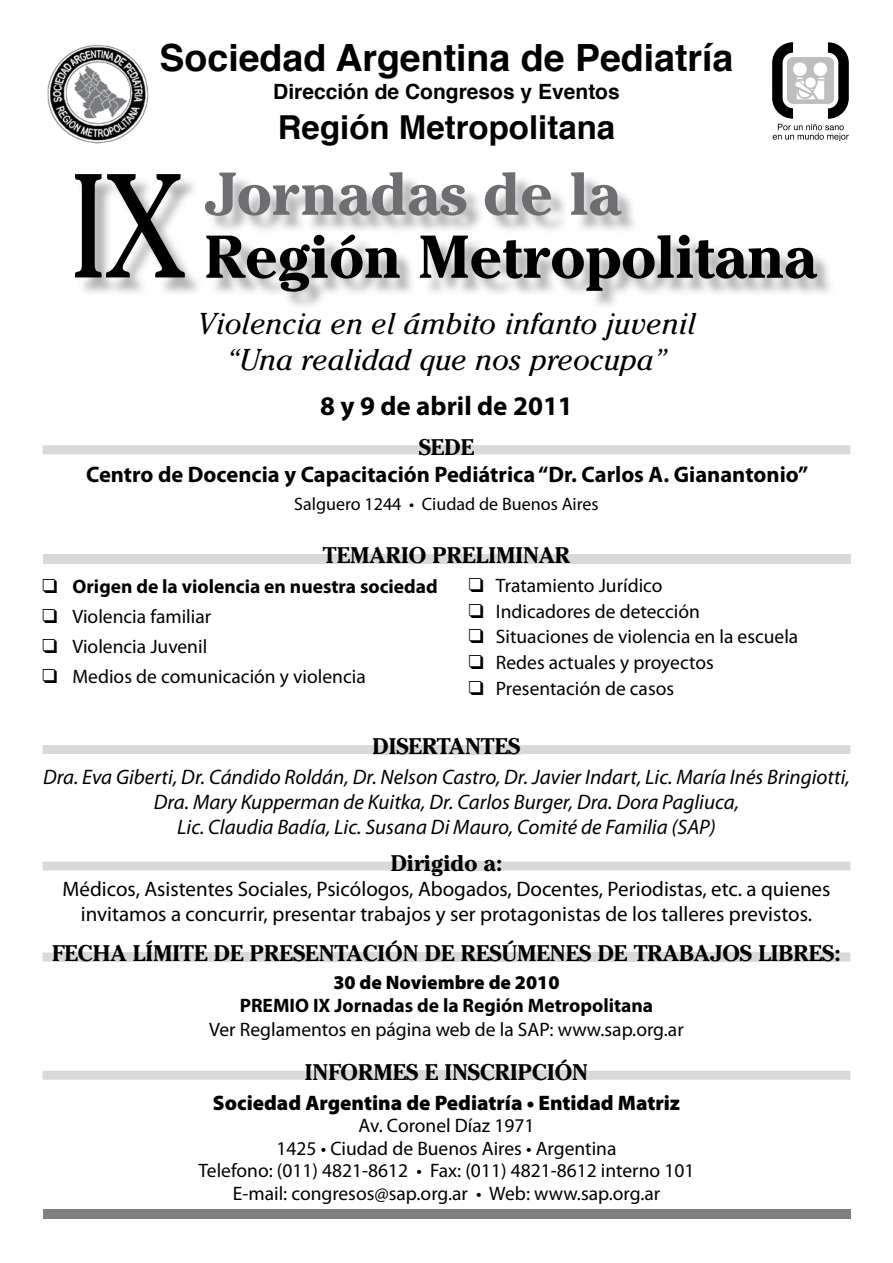
<style>
.page{position:relative;width:893px;height:1263px;background:#fff}
.page>*{position:absolute;margin:0;border:0;box-sizing:border-box;transform-origin:0 0}
.t1{font:147px "Cheltenham";color:#000;scale:.85 1}
.t2{font:700 60px "Cheltenham";color:#000}
.t3{font:700 60px "Cheltenham";color:#6d6e71}
.t4{font:700 37.5px "Helvetica";color:#000}
.t5{font:700 33px "Helvetica";color:#000}
.t6{font:italic 30px/36px "Cheltenham";color:#000;text-align:center}
.t7{font:700 27px "Myriad Pro";color:#000}
.t8{font:700 22.5px "Cheltenham";color:#000}
.t9{font:700 22.5px "Myriad Pro";color:#000}
.t10{font:italic 21px/25.2px "Myriad Pro";color:#000;text-align:center}
.t11{font:21px/25.2px "Myriad Pro";color:#000;text-align:center}
.t12{font:900 21px "Myriad Pro";color:#000}
.t13{font:700 21px "Helvetica";color:#000}
.t14{font:19.5px/25.5px "Myriad Pro";color:#000}
.t15{font:700 19.5px "Myriad Pro";color:#000}
.t16{font:900 19.5px "Myriad Pro";color:#000}
.t17{font:18px "Myriad Pro";color:#000}
.s1{font-family:"Monotype Sorts"}
.s2{font-weight:700}
</style>
<div class="page">
<div style="left:43px;top:554px;width:807px;height:9px;background:#d9d9d9"></div>
<svg style="left:772px;top:42px;width:77px;height:99px"></svg>
<img style="left:212px;top:179px;width:618px;height:128px">
<img style="left:47px;top:44px;width:102px;height:100px">
<img style="left:83px;top:181px;width:115px;height:112px">
<img style="left:77px;top:215px;width:74px;height:1px">
<img style="left:77px;top:278px;width:74px;height:1px">
<svg style="left:43px;top:445px;width:807px;height:9px;background:#d9d9d9"></svg>
<div style="left:419px;top:445px;width:12px;height:9px;background:#d9d9d9"></div>
<div style="left:432px;top:445px;width:42px;height:9px;background:#d9d9d9"></div>
<div style="left:43px;top:745px;width:807px;height:9px;background:#d9d9d9"></div>
<div style="left:373px;top:745px;width:147px;height:9px;background:#d9d9d9"></div>
<svg style="left:43px;top:861px;width:807px;height:9px;background:#dbdbdb"></svg>
<svg style="left:43px;top:952px;width:807px;height:9px"></svg>
<div style="left:53px;top:952px;width:788px;height:9px;background:#d9d9d9"></div>
<div style="left:43px;top:1071px;width:807px;height:9px;background:#d9d9d9"></div>
<div style="left:306px;top:1071px;width:281px;height:9px;background:#d9d9d9"></div>
<div style="left:43px;top:1210px;width:807px;height:9px;background:#7f7f7f"></div>
<h3 class="t4" style="left:160px;top:27px;width:575px">Sociedad Argentina de Pediatría</h3>
<p class="t13" style="left:273px;top:75px;width:348px">Dirección de Congresos y Eventos</p>
<h3 class="t5" style="left:278px;top:101px;width:339px">Región Metropolitana</h3>
<h1 class="t1" style="left:71px;top:141px;width:137px">IX</h1>
<h2 class="t3" style="left:205px;top:158px;width:418px">Jornadas de la</h2>
<h2 class="t2" style="left:205px;top:221px;width:614px">Región Metropolitana</h2>
<h3 class="t6" style="left:197px;top:306px;width:500px">Violencia en el ámbito infanto juvenil “Una realidad que nos preocupa”</h3>
<h3 class="t7" style="left:320px;top:388px;width:254px">8 y 9 de abril de 2011</h3>
<p class="t8" style="left:419px;top:433px;width:57px">SEDE</p>
<p class="t9" style="left:86px;top:459px;width:724px">Centro de Docencia y Capacitación Pediátrica “Dr. Carlos A. Gianantonio”</p>
<p class="t17" style="left:294px;top:493px;width:306px">Salguero 1244 • Ciudad de Buenos Aires</p>
<p class="t8" style="left:323px;top:542px;width:249px">TEMARIO PRELIMINAR</p>
<p class="t14" style="left:43px;top:571px;width:397px;line-height:30px"><span class="s1">q</span> <span class="s2">Origen de la violencia en nuestra sociedad </span><span class="s1">q</span> Violencia familiar<br><span class="s1">q</span> Violencia Juvenil<br><span class="s1">q</span> Medios de comunicación y violencia</p>
<p class="t14" style="left:469px;top:573px;width:331px"><span class="s1">q</span> Tratamiento Jurídico<br><span class="s1">q</span> Indicadores de detección<br><span class="s1">q</span> Situaciones de violencia en la escuela <span class="s1">q</span> Redes actuales y proyectos<br><span class="s1">q</span> Presentación de casos</p>
<p class="t8" style="left:373px;top:733px;width:149px">DISERTANTES</p>
<p class="t10" style="left:43px;top:765px;width:808px">Dra. Eva Giberti, Dr. Cándido Roldán, Dr. Nelson Castro, Dr. Javier Indart, Lic. María Inés Bringiotti,<br>Dra. Mary Kupperman de Kuitka, Dr. Carlos Burger, Dra. Dora Pagliuca,<br>Lic. Claudia Badía, Lic. Susana Di Mauro, Comité de Familia (SAP)</p>
<p class="t8" style="left:391px;top:849px;width:113px">Dirigido a:</p>
<p class="t11" style="left:63px;top:876px;width:769px">Médicos, Asistentes Sociales, Psicólogos, Abogados, Docentes, Periodistas, etc. a quienes invitamos a concurrir, presentar trabajos y ser protagonistas de los talleres previstos.</p>
<p class="t8" style="left:52px;top:940px;width:790px">FECHA LÍMITE DE PRESENTACIÓN DE RESÚMENES DE TRABAJOS LIBRES:</p>
<p class="t16" style="left:333px;top:971px;width:228px">30 de Noviembre de 2010</p>
<p class="t15" style="left:240px;top:993px;width:415px">PREMIO IX Jornadas de la Región Metropolitana</p>
<p class="t14" style="left:209px;top:1016px;width:476px">Ver Reglamentos en página web de la SAP: www.sap.org.ar</p>
<p class="t8" style="left:305px;top:1059px;width:285px">INFORMES E INSCRIPCIÓN</p>
<p class="t12" style="left:213px;top:1091px;width:469px">Sociedad Argentina de Pediatría • Entidad Matriz</p>
<p class="t14" style="left:199px;top:1114px;width:497px;line-height:22.5px;text-align:center">Av. Coronel Díaz 1971<br>1425 • Ciudad de Buenos Aires • Argentina<br>Telefono: (011) 4821-8612 • Fax: (011) 4821-8612 interno 101<br>E-mail: congresos@sap.org.ar • Web: www.sap.org.ar</p>
</div>
